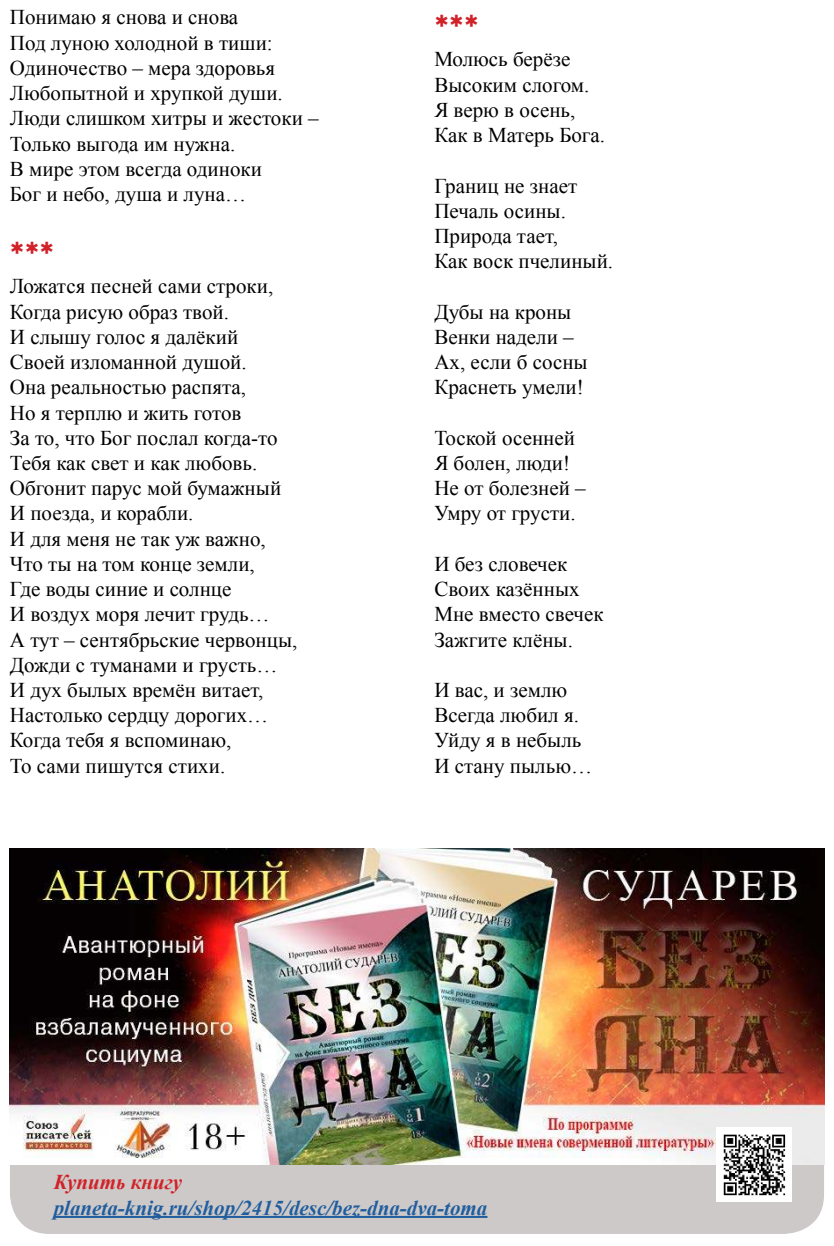
<style>
.page{position:relative;width:834px;height:1246px;background:#fff}
.page>*{position:absolute;margin:0;border:0;box-sizing:border-box;transform-origin:0 0}
.t1{font:35px "a Assuan";color:#d12229}
.t2{font:21px/25.2px "Times New Roman";color:#000}
.t3{font:italic 700 21px "Times New Roman";color:#205d9e}
.t4{font:italic 700 21px "Times New Roman";color:#d12229}
</style>
<div class="page">
<div style="left:10px;top:1101px;width:813px;height:132px;background:#cdc9c8;border-radius:40px"></div>
<hr style="left:54px;top:1215px;width:433px;height:2px;background:#205d9e">
<img style="left:10px;top:848px;width:813px;height:315px">
<img style="left:716px;top:1127px;width:75px;height:74px">
<p class="t2" style="left:10px;top:5px;width:310px">Понимаю я снова и снова<br>Под луною холодной в тиши:<br>Одиночество – мера здоровья<br>Любопытной и хрупкой души.<br>Люди слишком хитры и жестоки –<br>Только выгода им нужна.<br>В мире этом всегда одиноки<br>Бог и небо, душа и луна…</p>
<h1 class="t1" style="left:10px;top:237px;width:46px">***</h1>
<p class="t2" style="left:10px;top:273px;width:289px">Ложатся песней сами строки,<br>Когда рисую образ твой.<br>И слышу голос я далёкий<br>Своей изломанной душой.<br>Она реальностью распята,<br>Но я терплю и жить готов<br>За то, что Бог послал когда-то<br>Тебя как свет и как любовь.<br>Обгонит парус мой бумажный<br>И поезда, и корабли.<br>И для меня не так уж важно,<br>Что ты на том конце земли,<br>Где воды синие и солнце<br>И воздух моря лечит грудь…<br>А тут – сентябрьские червонцы,<br>Дожди с туманами и грусть…<br>И дух былых времён витает,<br>Настолько сердцу дорогих…<br>Когда тебя я вспоминаю,<br>То сами пишутся стихи.</p>
<h1 class="t1" style="left:434px;top:10px;width:46px">***</h1>
<p class="t2" style="left:434px;top:46px;width:172px">Молюсь берёзе<br>Высоким слогом.<br>Я верю в осень,<br>Как в Матерь Бога.</p>
<p class="t2" style="left:434px;top:172px;width:180px">Границ не знает<br>Печаль осины.<br>Природа тает,<br>Как воск пчелиный.</p>
<p class="t2" style="left:434px;top:298px;width:155px">Дубы на кроны<br>Венки надели –<br>Ах, если б сосны<br>Краснеть умели!</p>
<p class="t2" style="left:434px;top:424px;width:153px">Тоской осенней<br>Я болен, люди!<br>Не от болезней –<br>Умру от грусти.</p>
<p class="t2" style="left:434px;top:550px;width:171px">И без словечек<br>Своих казённых<br>Мне вместо свечек<br>Зажгите клёны.</p>
<p class="t2" style="left:434px;top:676px;width:159px">И вас, и землю<br>Всегда любил я.<br>Уйду я в небыль<br>И стану пылью…</p>
<p class="t4" style="left:54px;top:1167px;width:130px">Купить книгу</p>
<p class="t3" style="left:54px;top:1200px;width:435px">planeta-knig.ru/shop/2415/desc/bez-dna-dva-toma</p>
</div>
